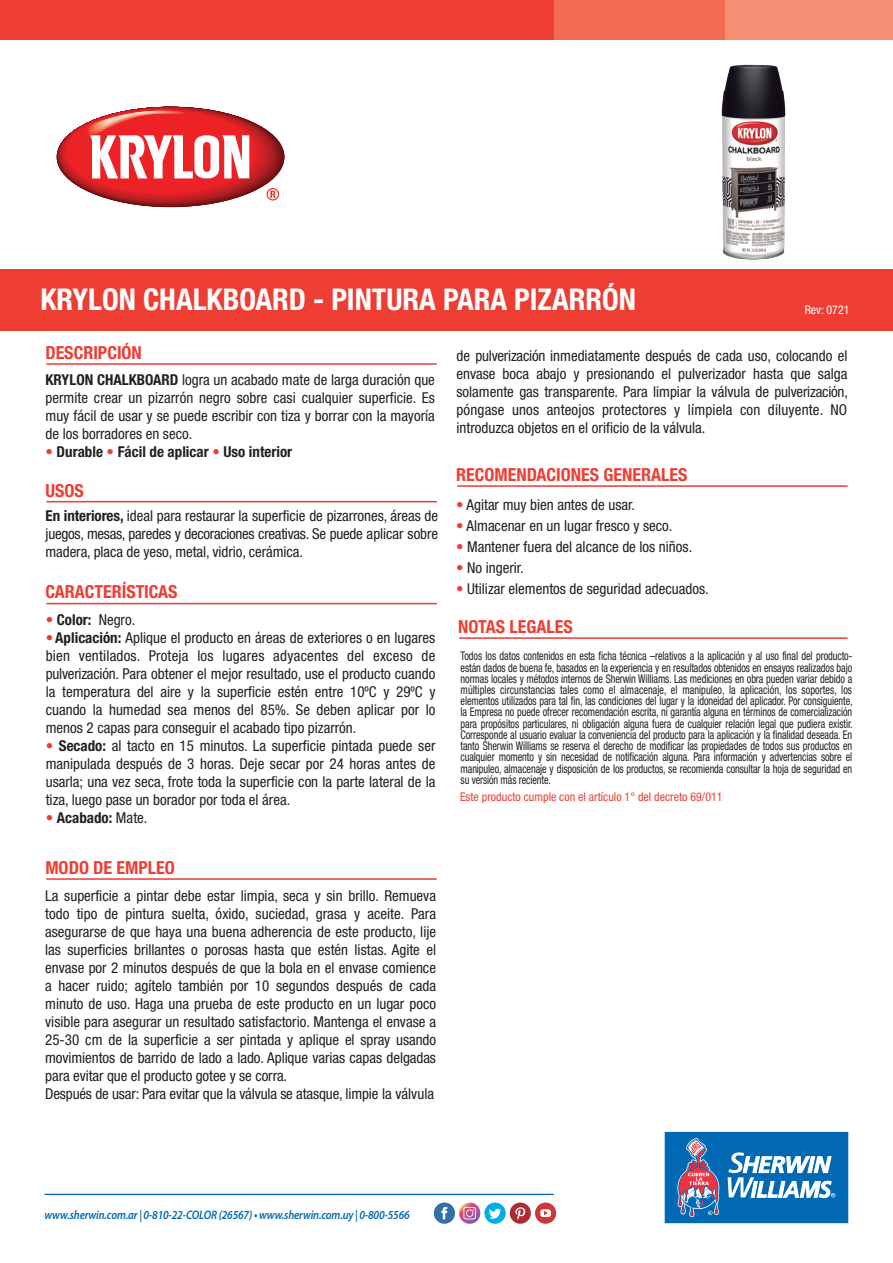
<style>
.page{position:relative;width:893px;height:1263px;background:#fff}
.page>*{position:absolute;margin:0;border:0;box-sizing:border-box;transform-origin:0 0}
.t1{font:700 condensed 30px "Helvetica Neue";color:#fff}
.t2{font:700 condensed 18px "Helvetica Neue";color:#ee3e34}
.t3{font:condensed 15px/18px "Helvetica Neue";color:#231f20;text-align:justify}
.t4{font:700 condensed 15px "Helvetica Neue";color:#231f20}
.t5{font:italic 600 12.3px "Myriad Pro";letter-spacing:-.015em;color:#0168b3;scale:.88 1}
.t6{font:condensed 12px/11.2px "Helvetica Neue";letter-spacing:-.01em;color:#231f20;text-align:justify;scale:.85 1}
.t7{font:condensed 12px "Helvetica Neue";color:#ee3e34}
.t8{font:condensed 12px "Helvetica Neue";color:#fff}
.s1{font-weight:700}
.s2{color:#ee3e34}
.s3{font-weight:400}
.s4{font-weight:700;color:#ee3e34}
</style>
<div class="page">
<div style="left:0;top:269px;width:893px;height:61px;background:#ee3e34"></div>
<div style="left:699px;top:0;width:194px;height:39px;background:#f58f74"></div>
<div style="left:0;top:0;width:597px;height:39px;background:#ee3e34"></div>
<div style="left:554px;top:0;width:170px;height:39px;background:#f26b53"></div>
<hr style="left:46px;top:501px;width:391px;height:1px;background:#ee3e34">
<hr style="left:46px;top:603px;width:391px;height:1px;background:#ee3e34">
<hr style="left:46px;top:878px;width:391px;height:2px;background:#ee3e34">
<hr style="left:457px;top:485px;width:391px;height:2px;background:#ee3e34">
<hr style="left:46px;top:363px;width:391px;height:2px;background:#ee3e34">
<img style="left:721px;top:64px;width:65px;height:196px">
<svg style="left:267px;top:188px;width:12px;height:13px"></svg>
<div style="left:66px;top:110px;width:190px;height:84px;background:#ed2226;border-radius:50%"></div>
<svg style="left:82px;top:106px;width:167px;height:72px"></svg>
<hr style="left:459px;top:637px;width:389px;height:2px;background:#ee3e34">
<svg style="left:665px;top:1131px;width:183px;height:93px;background:#3a81bb"></svg>
<hr style="left:44px;top:1194px;width:510px;height:1px;background:#0168b3">
<div style="left:535px;top:1202px;width:21px;height:22px;background:#cf373b;border-radius:50%"></div>
<div style="left:540px;top:1209px;width:11px;height:8px;background:#fff;border-radius:3px"></div>
<svg style="left:544px;top:1211px;width:4px;height:4px"></svg>
<div style="left:510px;top:1202px;width:21px;height:22px;background:#af2b30;border-radius:50%"></div>
<svg style="left:515px;top:1207px;width:10px;height:13px"></svg>
<svg style="left:484px;top:1202px;width:22px;height:22px"></svg>
<svg style="left:489px;top:1209px;width:12px;height:10px"></svg>
<svg style="left:459px;top:1202px;width:21px;height:22px"></svg>
<svg style="left:463px;top:1207px;width:13px;height:12px"></svg>
<div style="left:434px;top:1202px;width:21px;height:22px;background:#3270aa;border-radius:50%"></div>
<svg style="left:441px;top:1207px;width:6px;height:12px"></svg>
<h1 class="t1" style="left:40px;top:281px;width:597px">KRYLON CHALKBOARD - PINTURA PARA PIZARRÓN</h1>
<p class="t8" style="left:805px;top:303px;width:46px">Rev: 0721</p>
<p class="t2" style="left:45px;top:342px;width:98px">DESCRIPCIÓN</p>
<p class="t3" style="left:46px;top:371px;width:391px"><span class="s1">KRYLON CHALKBOARD</span> logra un acabado mate de larga duración que permite crear un pizarrón negro sobre casi cualquier superficie. Es muy fácil de usar y se puede escribir con tiza y borrar con la mayoría de los borradores en seco.</p>
<p class="t4" style="left:46px;top:443px;width:248px"><span class="s2">•</span> Durable <span class="s2">•</span> Fácil de aplicar <span class="s2">•</span> Uso interior</p>
<p class="t2" style="left:45px;top:480px;width:40px">USOS</p>
<p class="t3" style="left:46px;top:506px;width:394px"><span class="s1">En interiores,</span> ideal para restaurar la superficie de pizarrones, áreas de juegos, mesas, paredes y decoraciones creativas. Se puede aplicar sobre madera, placa de yeso, metal, vidrio, cerámica.</p>
<p class="t2" style="left:45px;top:581px;width:134px">CARACTERÍSTICAS</p>
<p class="t4" style="left:46px;top:610px;width:91px"><span class="s2">•</span> Color: <span class="s3">Negro.</span></p>
<p class="t3" style="left:46px;top:628px;width:391px"><span class="s4">•</span><span class="s1">Aplicación:</span> Aplique el producto en áreas de exteriores o en lugares bien ventilados. Proteja los lugares adyacentes del exceso de pulverización. Para obtener el mejor resultado, use el producto cuando la temperatura del aire y la superficie estén entre 10ºC y 29ºC y cuando la humedad sea menos del 85%. Se deben aplicar por lo menos 2 capas para conseguir el acabado tipo pizarrón.</p>
<p class="t3" style="left:46px;top:736px;width:391px"><span class="s4">•</span> <span class="s1">Secado:</span> al tacto en 15 minutos. La superficie pintada puede ser manipulada después de 3 horas. Deje secar por 24 horas antes de usarla; una vez seca, frote toda la superficie con la parte lateral de la tiza, luego pase un borador por toda el área.</p>
<p class="t4" style="left:46px;top:808px;width:103px"><span class="s2">•</span> Acabado: <span class="s3">Mate.</span></p>
<p class="t2" style="left:45px;top:857px;width:131px">MODO DE EMPLEO</p>
<p class="t3" style="left:45px;top:886px;width:392px;text-align:left">La superficie a pintar debe estar limpia, seca y sin brillo. Remueva todo tipo de pintura suelta, óxido, suciedad, grasa y aceite. Para asegurarse de que haya una buena adherencia de este producto, lije las superficies brillantes o porosas hasta que estén listas. Agite el envase por 2 minutos después de que la bola en el envase comience a hacer ruido; agítelo también por 10 segundos después de cada minuto de uso. Haga una prueba de este producto en un lugar poco visible para asegurar un resultado satisfactorio. Mantenga el envase a 25-30 cm de la superficie a ser pintada y aplique el spray usando movimientos de barrido de lado a lado. Aplique varias capas delgadas para evitar que el producto gotee y se corra.<br>Después de usar: Para evitar que la válvula se atasque, limpie la válvula</p>
<p class="t3" style="left:456px;top:347px;width:393px">de pulverización inmediatamente después de cada uso, colocando el envase boca abajo y presionando el pulverizador hasta que salga solamente gas transparente. Para limpiar la válvula de pulverización, póngase unos anteojos protectores y límpiela con diluyente. NO introduzca objetos en el orificio de la válvula.</p>
<p class="t2" style="left:456px;top:464px;width:233px">RECOMENDACIONES GENERALES</p>
<p class="t3" style="left:456px;top:495px;width:181px"><span class="s2">•</span> Agitar muy bien antes de usar.</p>
<p class="t3" style="left:456px;top:516px;width:218px"><span class="s2">•</span> Almacenar en un lugar fresco y seco.</p>
<p class="t3" style="left:456px;top:537px;width:238px"><span class="s2">•</span> Mantener fuera del alcance de los niños.</p>
<p class="t3" style="left:456px;top:558px;width:69px"><span class="s2">•</span> No ingerir.</p>
<p class="t3" style="left:456px;top:579px;width:254px"><span class="s2">•</span> Utilizar elementos de seguridad adecuados.</p>
<p class="t2" style="left:458px;top:616px;width:116px">NOTAS LEGALES</p>
<p class="t6" style="left:461px;top:650px;width:463px">Todos los datos contenidos en esta ficha técnica –relativos a la aplicación y al uso final del producto&shy;están dados de buena fe, basados en la experiencia y en resultados obtenidos en ensayos realizados bajo normas locales y métodos internos de Sherwin Williams. Las mediciones en obra pueden variar debido a múltiples circunstancias tales como el almacenaje, el manipuleo, la aplicación, los soportes, los elementos utilizados para tal fin, las condiciones del lugar y la idoneidad del aplicador. Por consiguiente, la Empresa no puede ofrecer recomendación escrita, ni garantía alguna en términos de comercialización para propósitos particulares, ni obligación alguna fuera de cualquier relación legal que pudiera existir.<br>Corresponde al usuario evaluar la conveniencia del producto para la aplicación y la finalidad deseada. En tanto Sherwin Williams se reserva el derecho de modificar las propiedades de todos sus productos en cualquier momento y sin necesidad de notificación alguna. Para información y advertencias sobre el manipuleo, almacenaje y disposición de los productos, se recomienda consultar la hoja de seguridad en su versión más reciente.</p>
<p class="t7" style="left:460px;top:789px;width:264px">Este producto cumple con el artículo 1° del decreto 69/011</p>
<p class="t5" style="left:44px;top:1207px;width:417px">www.sherwin.com.ar | 0-810-22-COLOR (26567) • www.sherwin.com.uy | 0-800-5566</p>
</div>
